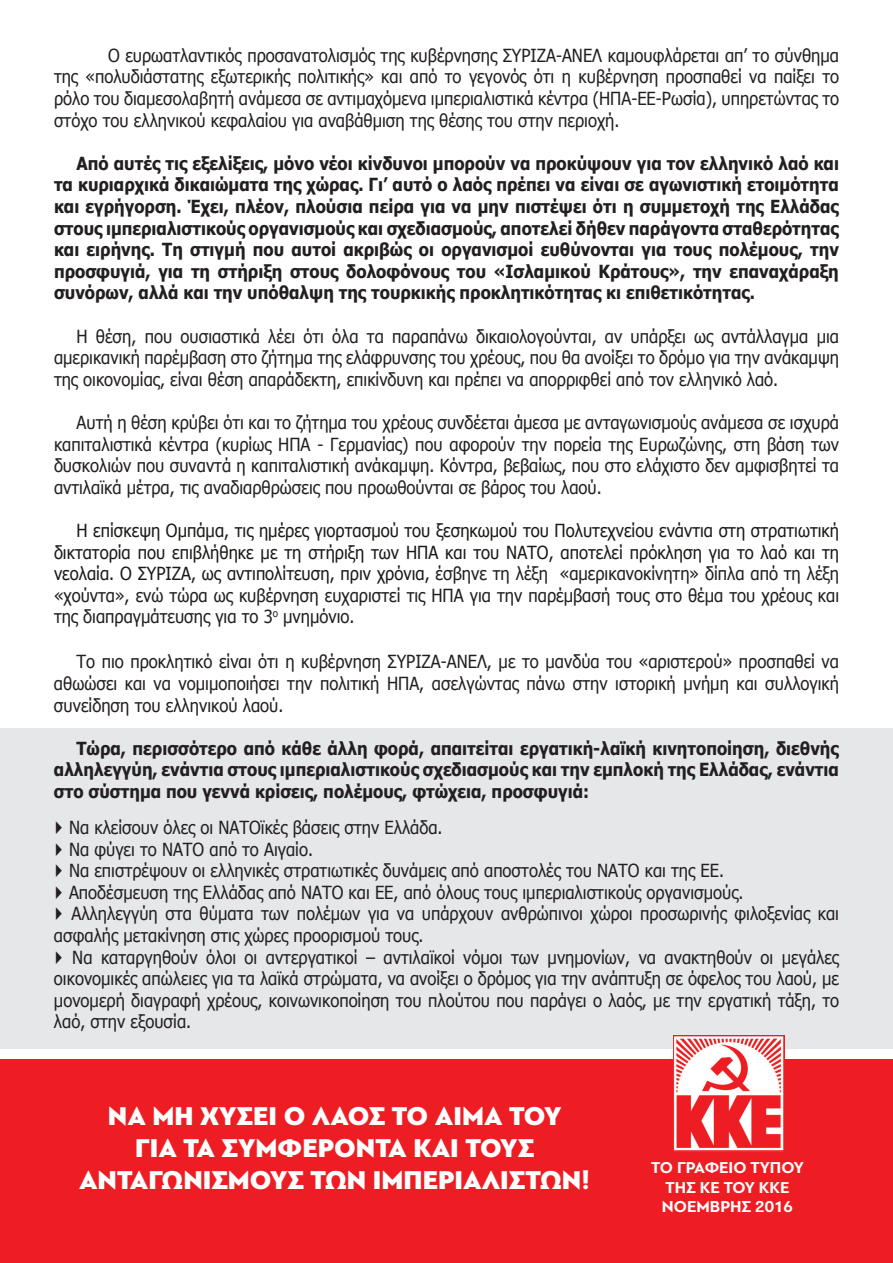
<style>
.page{position:relative;width:893px;height:1263px;background:#fff}
.page>*{position:absolute;margin:0;border:0;box-sizing:border-box;transform-origin:0 0}
.t1{font:900 27px/32.4px "PF Bague Sans Pro";color:#fff;text-align:center}
.t2{font:18px/21.6px "Tahoma";color:#231f20;text-align:justify;scale:.92 1}
.t3{font:700 18px/21.6px "Tahoma";color:#231f20;text-align:justify;scale:.92 1}
.t4{font:18px/21.6px "Tahoma";color:#1a1a18;text-align:justify;scale:.92 1}
.t5{font:700 16.5px/19.8px "PF Bague Sans Pro";color:#fff;text-align:center}
.s1{color:#1f2020}
.s2{font-family:"PF Din Display Pro"}
</style>
<div class="page">
<div style="left:0;top:728px;width:893px;height:320px;background:#e6e7e9"></div>
<div style="left:0;top:1059px;width:893px;height:204px;background:#ee1d23"></div>
<img style="left:674px;top:1035px;width:111px;height:116px">
<p class="t2" style="left:54px;top:44px;width:855px;text-indent:54px">Ο ευρωατλαντικός προσανατολισμός της κυβέρνησης ΣΥΡΙΖΑ-ΑΝΕΛ καμουφλάρεται απ’ το σύνθημα της «πολυδιάστατης εξωτερικής πολιτικής» και από το γεγονός ότι η κυβέρνηση προσπαθεί να παίξει το ρόλο του διαμεσολαβητή ανάμεσα σε αντιμαχόμενα ιμπεριαλιστικά κέντρα (ΗΠΑ-ΕΕ-Ρωσία), υπηρετώντας το στόχο του ελληνικού κεφαλαίου για αναβάθμιση της θέσης του στην περιοχή.</p>
<p class="t3" style="left:54px;top:151px;width:855px;text-indent:23px">Από αυτές τις εξελίξεις, μόνο νέοι κίνδυνοι μπορούν να προκύψουν για τον ελληνικό λαό και τα κυριαρχικά δικαιώματα της χώρας. Γι’ αυτό ο λαός πρέπει να είναι σε αγωνιστική ετοιμότητα και εγρήγορση. Έχει, πλέον, πλούσια πείρα για να μην πιστέψει ότι η συμμετοχή της Ελλάδας στους ιμπεριαλιστικούς οργανισμούς και σχεδιασμούς, αποτελεί δήθεν παράγοντα σταθερότητας και ειρήνης. Τη στιγμή που αυτοί ακριβώς οι οργανισμοί ευθύνονται για τους πολέμους, την προσφυγιά, για τη στήριξη στους δολοφόνους του «Ισλαμικού Κράτους», την επαναχάραξη συνόρων, αλλά και την υπόθαλψη της τουρκικής προκλητικότητας κι επιθετικότητας.</p>
<p class="t2" style="left:54px;top:324px;width:855px;text-indent:23px">Η θέση, που ουσιαστικά λέει ότι όλα τα παραπάνω δικαιολογούνται, αν υπάρξει ως αντάλλαγμα μια αμερικανική παρέμβαση στο ζήτημα της ελάφρυνσης του χρέους, που θα ανοίξει το δρόμο για την ανάκαμψη της οικονομίας, είναι θέση απαράδεκτη, επικίνδυνη και πρέπει να απορριφθεί από τον ελληνικό λαό.</p>
<p class="t2" style="left:54px;top:411px;width:855px;text-indent:23px">Αυτή η θέση κρύβει ότι και το ζήτημα του χρέους συνδέεται άμεσα με ανταγωνισμούς ανάμεσα σε ισχυρά καπιταλιστικά κέντρα (κυρίως ΗΠΑ - Γερμανίας) που αφορούν την πορεία της Ευρωζώνης, στη βάση των δυσκολιών που συναντά η καπιταλιστική ανάκαμψη. Κόντρα, βεβαίως, που στο ελάχιστο δεν αμφισβητεί τα αντιλαϊκά μέτρα, τις αναδιαρθρώσεις που προωθούνται σε βάρος του λαού.</p>
<p class="t4" style="left:54px;top:519px;width:855px;text-indent:23px">Η επίσκεψη Ομπάμα, τις ημέρες γιορτασμού του ξεσηκωμού του Πολυτεχνείου ενάντια στη στρατιωτική δικτατορία που επιβλήθηκε με τη στήριξη των ΗΠΑ και του ΝΑΤΟ, αποτελεί πρόκληση για το λαό και τη νεολαία. Ο ΣΥΡΙΖΑ, ως αντιπολίτευση, πριν χρόνια, <span class="s1">έσβηνε τη λέξη «αμερικανοκίνητη» δίπλα από τη λέξη «χούντα», ενώ τώρα ως κυβέρνηση ευχαριστεί τις ΗΠΑ για την παρέμβασή τους στο θέμα του χρέους και της διαπραγμάτευσης για το 3</span><sup>ο</sup> <span class="s1">μνημόνιο.</span></p>
<p class="t2" style="left:54px;top:650px;width:855px;text-indent:23px">Το πιο προκλητικό είναι ότι η κυβέρνηση ΣΥΡΙΖΑ-ΑΝΕΛ, με το μανδύα του «αριστερού» προσπαθεί να αθωώσει και να νομιμοποιήσει την πολιτική ΗΠΑ, ασελγώντας πάνω στην ιστορική μνήμη και συλλογική συνείδηση του ελληνικού λαού.</p>
<p class="t3" style="left:54px;top:736px;width:855px;text-indent:23px">Τώρα, περισσότερο από κάθε άλλη φορά, απαιτείται εργατική-λαϊκή κινητοποίηση, διεθνής αλληλεγγύη, ενάντια στους ιμπεριαλιστικούς σχεδιασμούς και την εμπλοκή της Ελλάδας, ενάντια στο σύστημα που γεννά κρίσεις, πολέμους, φτώχεια, προσφυγιά:</p>
<p class="t2" style="left:54px;top:816px;width:855px;text-align:left"><span class="s2">▶</span> Να κλείσουν όλες οι ΝΑΤΟϊκές βάσεις στην Ελλάδα.<br><span class="s2">▶</span> Να φύγει το ΝΑΤΟ από το Αιγαίο.<br><span class="s2">▶</span> Να επιστρέψουν οι ελληνικές στρατιωτικές δυνάμεις από αποστολές του ΝΑΤΟ και της ΕΕ.<br><span class="s2">▶</span> Αποδέσμευση της Ελλάδας από ΝΑΤΟ και ΕΕ, από όλους τους ιμπεριαλιστικούς οργανισμούς.<br><span class="s2">▶</span> Αλληλεγγύη στα θύματα των πολέμων για να υπάρχουν ανθρώπινοι χώροι προσωρινής φιλοξενίας και ασφαλής μετακίνηση στις χώρες προορισμού τους.<br><span class="s2">▶</span> Να καταργηθούν όλοι οι αντεργατικοί – αντιλαϊκοί νόμοι των μνημονίων, να ανακτηθούν οι μεγάλες οικονομικές απώλειες για τα λαϊκά στρώματα, να ανοίξει ο δρόμος για την ανάπτυξη σε όφελος του λαού, με μονομερή διαγραφή χρέους, κοινωνικοποίηση του πλούτου που παράγει ο λαός, με την εργατική τάξη, το λαό, στην εξουσία.</p>
<h1 class="t1" style="left:79px;top:1100px;width:513px">ΝΑ ΜΗ ΧΥΣΕΙ Ο ΛΑΟΣ ΤΟ ΑΙΜΑ ΤΟΥ<br>ΓΙΑ ΤΑ ΣΥΜΦΕΡΟΝΤΑ ΚΑΙ ΤΟΥΣ<br>ΑΝΤΑΓΩΝΙΣΜΟΥΣ ΤΩΝ ΙΜΠΕΡΙΑΛΙΣΤΩΝ!</h1>
<p class="t5" style="left:651px;top:1157px;width:154px">ΤΟ ΓΡΑΦΕΙΟ ΤΥΠΟΥ<br>ΤΗΣ ΚΕ ΤΟΥ ΚΚΕ<br>ΝΟΕΜΒΡΗΣ 2016</p>
</div>
